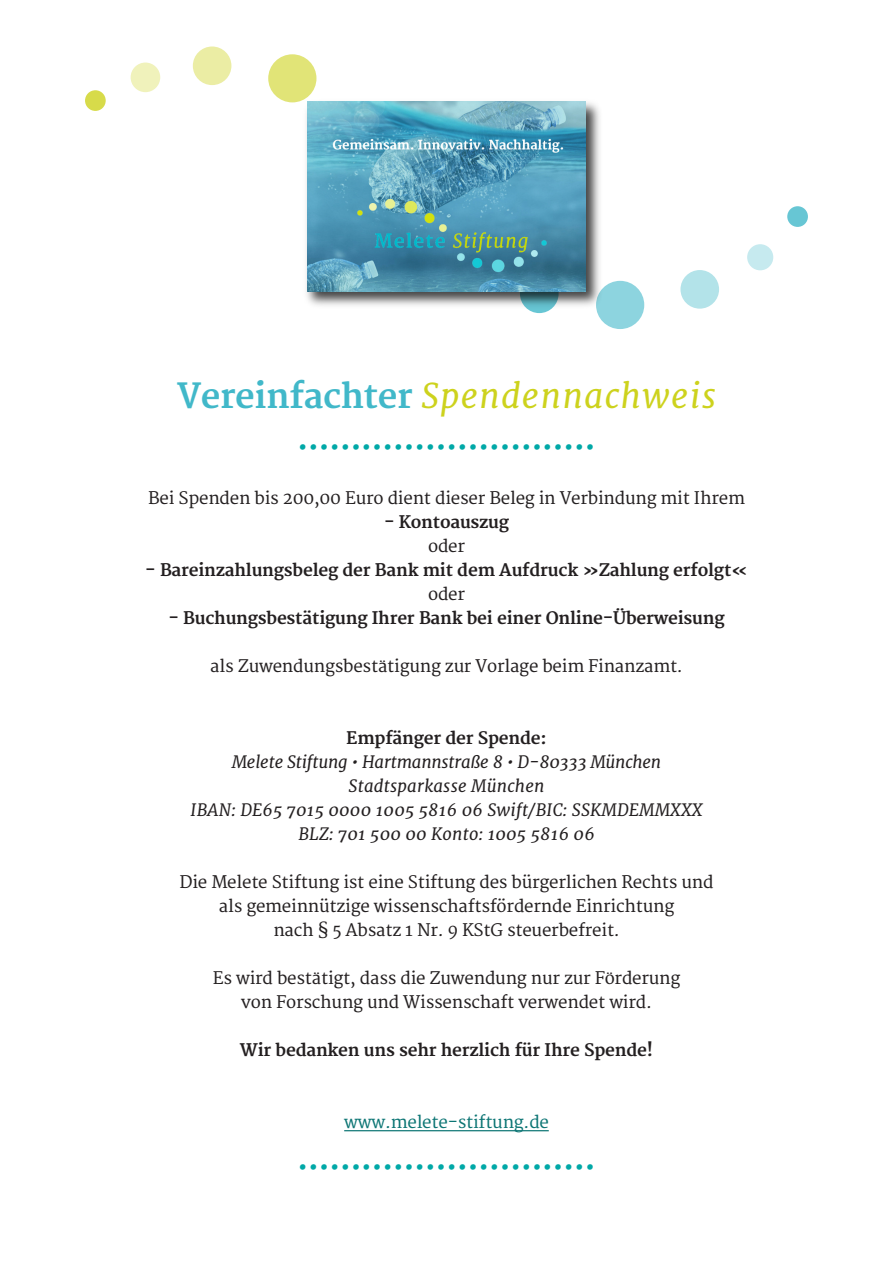
<style>
.page{position:relative;width:893px;height:1263px;background:#fff}
.page>*{position:absolute;margin:0;border:0;box-sizing:border-box;transform-origin:0 0}
.t1{font:italic 33px "Merriweather";letter-spacing:.035em;color:#cdd21d}
.t2{font:25.5px "Merriweather Sans";color:#00a8a7}
.t3{font:16.5px/24px "Merriweather";letter-spacing:-.015em;color:#231f20;text-align:center}
.t4{font:700 16.5px "Merriweather";letter-spacing:-.015em;color:#231f20}
.t5{font:italic 16.5px/24px "Merriweather";letter-spacing:.01em;color:#231f20;text-align:center}
.t6{font:16.5px "Merriweather";letter-spacing:-.015em;color:#0c7574}
.s1{font-weight:700;font-style:normal;color:#41b8c9}
.s2{font-family:"Ping Fang SC";font-weight:500}
</style>
<div class="page">
<hr style="left:344px;top:1130px;width:205px;height:1px;background:#0c7574">
<div style="left:85px;top:90px;width:21px;height:21px;background:#d7db4a;border-radius:50%"></div>
<div style="left:131px;top:63px;width:29px;height:29px;background:#f0f2bb;border-radius:50%"></div>
<div style="left:193px;top:47px;width:38px;height:38px;background:#ebeda4;border-radius:50%"></div>
<div style="left:268px;top:54px;width:48px;height:48px;background:#e1e477;border-radius:50%"></div>
<div style="left:787px;top:206px;width:21px;height:21px;background:#67c6d4;border-radius:50%"></div>
<div style="left:747px;top:244px;width:26px;height:26px;background:#c6eaef;border-radius:50%"></div>
<div style="left:680px;top:270px;width:39px;height:39px;background:#b3e3e9;border-radius:50%"></div>
<div style="left:596px;top:281px;width:48px;height:48px;background:#8dd4df;border-radius:50%"></div>
<div style="left:520px;top:274px;width:39px;height:39px;background:#67c6d4;border-radius:50%"></div>
<img style="left:301px;top:96px;width:304px;height:215px">
<img style="left:307px;top:102px;width:279px;height:189px">
<h1 class="t1" style="left:177px;top:378px;width:540px"><span class="s1">Vereinfachter</span> Spendennachweis</h1>
<h2 class="t2" style="left:297px;top:433px;width:300px">••••••••••••••••••••••••••••</h2>
<p class="t3" style="left:148px;top:487px;width:598px">Bei Spenden bis 200,00 Euro dient dieser Beleg in Verbindung mit Ihrem</p>
<p class="t4" style="left:384px;top:513px;width:126px">- Kontoauszug</p>
<p class="t3" style="left:428px;top:535px;width:38px">oder</p>
<p class="t4" style="left:145px;top:561px;width:604px">- Bareinzahlungsbeleg der Bank mit dem Aufdruck »Zahlung erfolgt«</p>
<p class="t3" style="left:428px;top:583px;width:38px">oder</p>
<p class="t4" style="left:168px;top:609px;width:558px">- Buchungsbestätigung Ihrer Bank bei einer Online-Überweisung</p>
<p class="t3" style="left:210px;top:655px;width:474px">als Zuwendungsbesta<span class="s2">̈</span>tigung zur Vorlage beim Finanzamt.</p>
<p class="t4" style="left:346px;top:729px;width:202px">Empfänger der Spende:</p>
<p class="t5" style="left:191px;top:751px;width:513px">Melete Stiftung • Hartmannstraße 8 • D-80333 München Stadtsparkasse München<br>IBAN: DE65 7015 0000 1005 5816 06 Swift/BIC: SSKMDEMMXXX BLZ: 701 500 00 Konto: 1005 5816 06</p>
<p class="t3" style="left:180px;top:871px;width:536px">Die Melete Stiftung ist eine Stiftung des bürgerlichen Rechts und als gemeinnützige wissenschaftsfördernde Einrichtung<br>nach § 5 Absatz 1 Nr. 9 KStG steuerbefreit.</p>
<p class="t3" style="left:213px;top:967px;width:469px">Es wird besta<span class="s2">̈</span>tigt, dass die Zuwendung nur zur Fo<span class="s2">̈</span>rderung von Forschung und Wissenschaft verwendet wird.</p>
<p class="t4" style="left:240px;top:1041px;width:415px">Wir bedanken uns sehr herzlich für Ihre Spende!</p>
<p class="t6" style="left:344px;top:1113px;width:206px">www.melete-stiftung.de</p>
<h2 class="t2" style="left:297px;top:1153px;width:300px">••••••••••••••••••••••••••••</h2>
</div>
